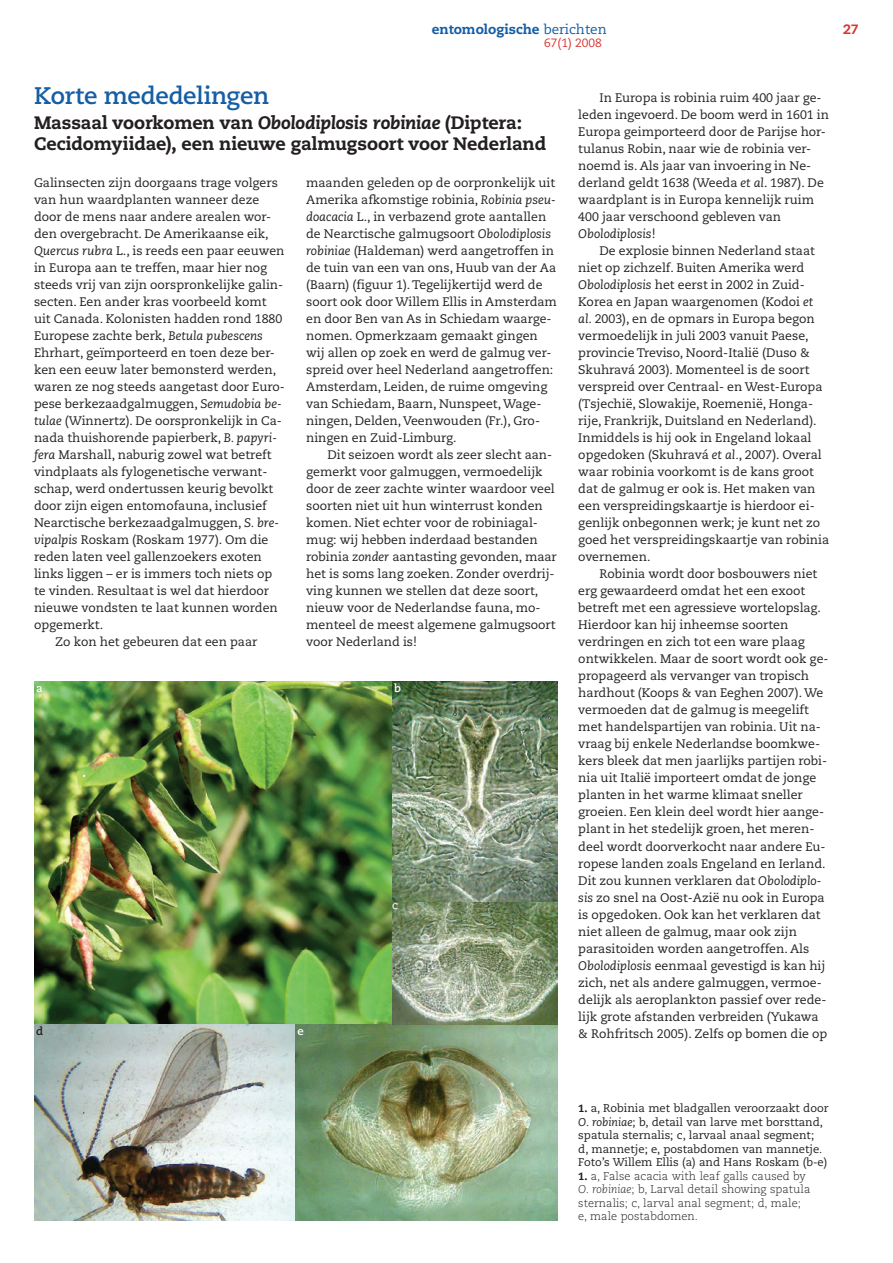
<style>
.page{position:relative;width:893px;height:1263px;background:#fff}
.page>*{position:absolute;margin:0;border:0;box-sizing:border-box;transform-origin:0 0}
.kopboven2{font:700 24px "Caecilia LT Std";letter-spacing:-.015em;color:#165ea4}
.kopboven3{font:800 18px/21px "Caecilia LT Std";letter-spacing:-.01em;color:#231f20}
.t1{font:800 13.5px "Caecilia LT Std";color:#165ea4}
.t2{font:800 13.5px "Caecilia LT Std";color:#d93735}
.brood{font:12.3px/17px "Caecilia LT Std";color:#231f20}
.t3{font:12px "Caecilia LT Std";color:#d93735}
.bijschrift_1{font:11.25px/13.5px "Caecilia LT Std";color:#231f20}
.bijschrift_2{font:300 11.25px/13.5px "Caecilia LT Std";color:#231f20}
.bijbijnummer_wit{font:700 11.25px "Caecilia LT Std";color:#fff}
.bijschrift_1-2{font:11.25px "Caecilia LT Std";color:#fff}
.bijbijnummer_zwart{font:700 11.25px "Caecilia LT Std";color:#231f20}
.s1{font-weight:400}
.s2{font-style:italic}
.s3{font-weight:800;font-size:10.5px}
</style>
<div class="page">
<img style="left:34px;top:681px;width:523px;height:539px">
<p class="t1" style="left:432px;top:21px;width:177px">entomologische <span class="s1">berichten</span></p>
<p class="t2" style="left:843px;top:21px;width:17px">27</p>
<p class="t3" style="left:544px;top:36px;width:59px">67(1) 2008</p>
<p class="kopboven2" style="left:34px;top:81px;width:237px">Korte mededelingen</p>
<p class="kopboven3" style="left:34px;top:112px;width:514px">Massaal voorkomen van <span class="s2">Obolodiplosis robiniae</span> (Diptera:<br>Cecidomyiidae), een nieuwe galmugsoort voor Nederland</p>
<p class="brood" style="left:34px;top:175px;width:252px">Galinsecten zijn doorgaans trage volgers van hun waardplanten wanneer deze door de mens naar andere arealen wor&shy;den overgebracht. De Amerikaanse eik, <span class="s2">Quercus rubra</span> L., is reeds een paar eeuwen in Europa aan te treffen, maar hier nog steeds vrij van zijn oorspronkelijke galin&shy;secten. Een ander kras voorbeeld komt uit Canada. Kolonisten hadden rond 1880<br>Europese zachte berk, <span class="s2">Betula pubescens </span>Ehrhart, geïmporteerd en toen deze ber&shy;ken een eeuw later bemonsterd werden, waren ze nog steeds aangetast door Euro&shy;pese berkezaadgalmuggen, <span class="s2">Semudobia be&shy;tulae</span> (Winnertz). De oorspronkelijk in Ca&shy;nada thuishorende papierberk, <span class="s2">B. papyri&shy;fera</span> Marshall, naburig zowel wat betreft vindplaats als fylogenetische verwant&shy;schap, werd ondertussen keurig bevolkt door zijn eigen entomofauna, inclusief Nearctische berkezaadgalmuggen, <span class="s2">S. bre&shy;vipalpis</span> Roskam (Roskam 1977). Om die reden laten veel gallenzoekers exoten links liggen – er is immers toch niets op te vinden. Resultaat is wel dat hierdoor nieuwe vondsten te laat kunnen worden opgemerkt.</p>
<p class="brood" style="left:55px;top:634px;width:204px">Zo kon het gebeuren dat een paar</p>
<p class="brood" style="left:306px;top:175px;width:252px">maanden geleden op de oorpronkelijk uit Amerika afkomstige robinia, <span class="s2">Robinia pseu&shy;doacacia</span> L., in verbazend grote aantallen de Nearctische galmugsoort <span class="s2">Obolodiplosis robiniae</span> (Haldeman) werd aangetroffen in de tuin van een van ons, Huub van der Aa (Baarn) (figuur 1).Tegelijkertijd werd de soort ook door Willem Ellis in Amsterdam en door Ben van As in Schiedam waarge&shy;nomen. Opmerkzaam gemaakt gingen wij allen op zoek en werd de galmug ver&shy;spreid over heel Nederland aangetroffen:<br>Amsterdam, Leiden, de ruime omgeving van Schiedam, Baarn, Nunspeet, Wage&shy;ningen, Delden,Veenwouden (Fr.), Gro&shy;ningen en Zuid-Limburg.</p>
<p class="brood" style="left:306px;top:447px;width:252px;text-indent:21px">Dit seizoen wordt als zeer slecht aan&shy;gemerkt voor galmuggen, vermoedelijk door de zeer zachte winter waardoor veel soorten niet uit hun winterrust konden komen. Niet echter voor de robiniagal&shy;mug: wij hebben inderdaad bestanden robinia <span class="s2">zonder</span> aantasting gevonden, maar het is soms lang zoeken. Zonder overdrij&shy;ving kunnen we stellen dat deze soort, nieuw voor de Nederlandse fauna, mo&shy;menteel de meest algemene galmugsoort voor Nederland is!</p>
<p class="bijbijnummer_wit" style="left:36px;top:682px;width:8px">a</p>
<p class="bijbijnummer_wit" style="left:394px;top:682px;width:8px">b</p>
<p class="bijbijnummer_zwart" style="left:36px;top:1024px;width:9px">d</p>
<p class="bijbijnummer_wit" style="left:298px;top:1024px;width:8px">e</p>
<p class="bijschrift_1-2" style="left:392px;top:899px;width:7px">c</p>
<p class="brood" style="left:578px;top:90px;width:252px;text-indent:21px">In Europa is robinia ruim 400 jaar ge&shy;leden ingevoerd. De boom werd in 1601 in Europa geimporteerd door de Parijse hor&shy;tulanus Robin, naar wie de robinia ver&shy;noemd is. Als jaar van invoering in Ne&shy;derland geldt 1638 (Weeda <span class="s2">et al</span>. 1987). De waardplant is in Europa kennelijk ruim 400 jaar verschoond gebleven van <span class="s2">Obolodiplosis</span>!</p>
<p class="brood" style="left:578px;top:243px;width:252px;text-indent:21px">De explosie binnen Nederland staat niet op zichzelf. Buiten Amerika werd <span class="s2">Obolodiplosis</span> het eerst in 2002 in Zuid-Korea en Japan waargenomen (Kodoi <span class="s2">et al.</span> 2003), en de opmars in Europa begon vermoedelijk in juli 2003 vanuit Paese, provincie Treviso, Noord-Italië (Duso &amp; Skuhravá 2003). Momenteel is de soort verspreid over Centraal- en West-Europa (Tsjechië, Slowakije, Roemenië, Honga&shy;rije, Frankrijk, Duitsland en Nederland).<br>Inmiddels is hij ook in Engeland lokaal opgedoken (Skuhravá <span class="s2">et al.</span>, 2007). Overal waar robinia voorkomt is de kans groot dat de galmug er ook is. Het maken van een verspreidingskaartje is hierdoor ei&shy;genlijk onbegonnen werk; je kunt net zo goed het verspreidingskaartje van robinia overnemen.</p>
<p class="brood" style="left:578px;top:566px;width:252px;text-indent:21px">Robinia wordt door bosbouwers niet erg gewaardeerd omdat het een exoot betreft met een agressieve wortelopslag.<br>Hierdoor kan hij inheemse soorten verdringen en zich tot een ware plaag ontwikkelen. Maar de soort wordt ook ge&shy;propageerd als vervanger van tropisch hardhout (Koops &amp; van Eeghen 2007). We vermoeden dat de galmug is meegelift met handelspartijen van robinia. Uit na&shy;vraag bij enkele Nederlandse boomkwe&shy;kers bleek dat men jaarlijks partijen robi&shy;nia uit Italië importeert omdat de jonge planten in het warme klimaat sneller groeien. Een klein deel wordt hier aange&shy;plant in het stedelijk groen, het meren&shy;deel wordt doorverkocht naar andere Eu&shy;ropese landen zoals Engeland en Ierland.<br>Dit zou kunnen verklaren dat <span class="s2">Obolodiplo&shy;sis</span> zo snel na Oost-Azië nu ook in Europa is opgedoken. Ook kan het verklaren dat niet alleen de galmug, maar ook zijn parasitoiden worden aangetroffen. Als <span class="s2">Obolodiplosis</span> eenmaal gevestigd is kan hij zich, net als andere galmuggen, vermoe&shy;delijk als aeroplankton passief over rede&shy;lijk grote afstanden verbreiden (Yukawa &amp; Rohfritsch 2005). Zelfs op bomen die op</p>
<p class="bijschrift_1" style="left:578px;top:1102px;width:252px"><span class="s3">1.</span> a, Robinia met bladgallen veroorzaakt door <span class="s2">O. robiniae</span>; b, detail van larve met borsttand, spatula sternalis; c, larvaal anaal segment;<br>d, mannetje; e, postabdomen van mannetje<span class="s2">.<br></span>Foto’s Willem Ellis (a) and Hans Roskam (b-e)</p>
<p class="bijschrift_2" style="left:578px;top:1169px;width:234px"><span class="s3">1.</span> a, False acacia with leaf galls caused by <span class="s2">O. robiniae</span>; b, Larval detail showing spatula sternalis; c, larval anal segment; d, male; e, male postabdomen.</p>
</div>
